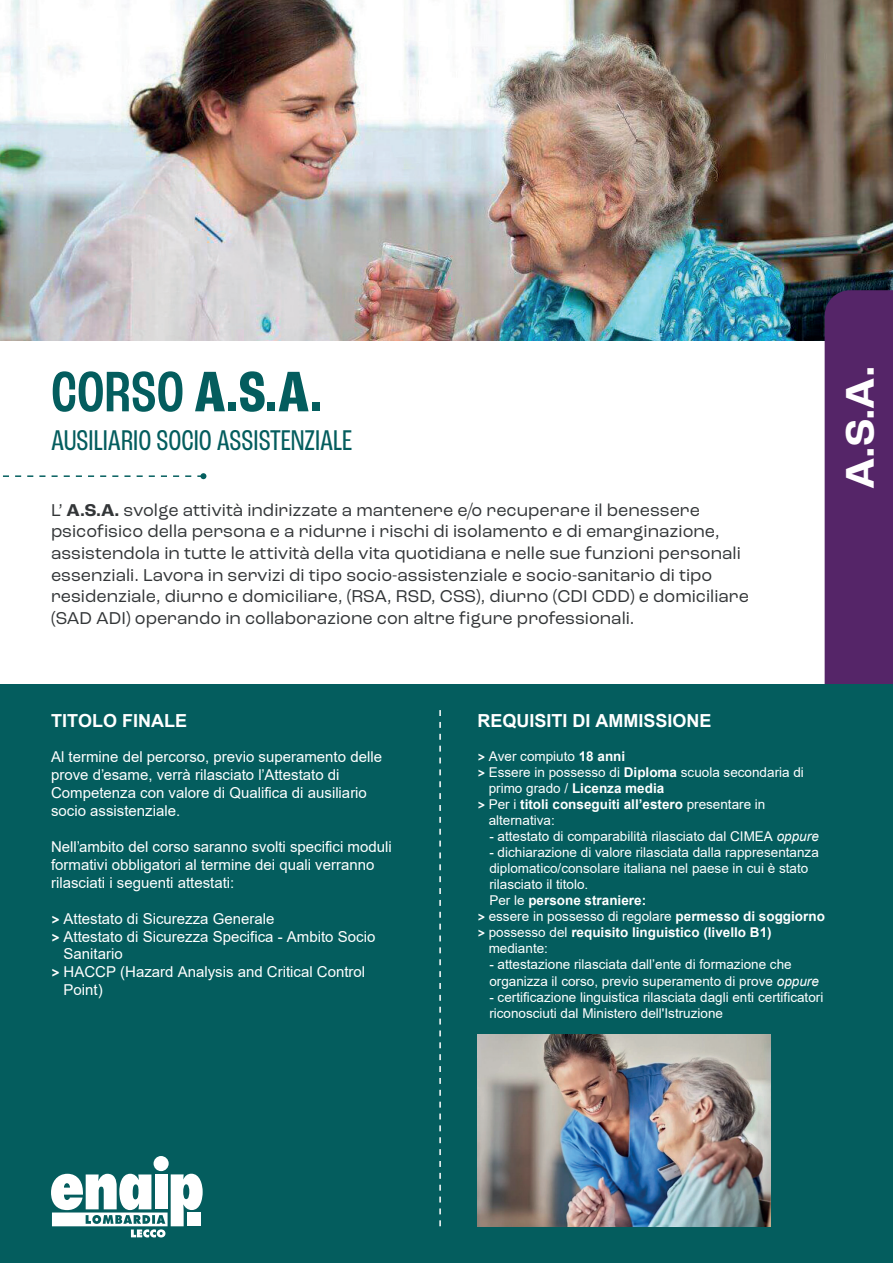
<style>
.page{position:relative;width:893px;height:1263px;background:#fff}
.page>*{position:absolute;margin:0;border:0;box-sizing:border-box;transform-origin:0 0}
.t1{font:700 condensed 60px "Roc Grotesk";color:#045d5e}
.t2{font:700 42px "Roc Grotesk";color:#fff}
.t3{font:condensed 30px "Roc Grotesk";color:#045d5e}
.t4{font:18px/21.6px "Roc Grotesk";color:#333638}
.t5{font:700 18px "Arial";color:#fff}
.t6{font:15px/18px "Arial";color:#fff}
.t7{font:13.5px/16px "Arial";color:#fff}
.t8{font:700 13.5px "Arial";color:#fff}
.s1{font-weight:500}
.s2{font-weight:700}
.s3{font-family:"Roc Grotesk";font-weight:700}
.s4{font-weight:400}
.s5{font-family:"Roc Grotesk"}
.s6{font-style:italic}
.s7{font-style:inherit}
</style>
<div class="page">
<img style="left:0;top:0;width:893px;height:340px">
<svg style="left:3px;top:473px;width:203px;height:6px"></svg>
<div style="left:825px;top:290px;width:68px;height:394px;background:#552568"></div>
<div style="left:0;top:684px;width:893px;height:579px;background:#045d5e"></div>
<img style="left:477px;top:1035px;width:294px;height:191px">
<svg style="left:439px;top:710px;width:2px;height:516px"></svg>
<div style="left:154px;top:1156px;width:15px;height:15px;background:#fff;border-radius:50%"></div>
<svg style="left:51px;top:1174px;width:152px;height:63px"></svg>
<p class="t1" style="left:51px;top:356px;width:273px"><span class="s1">CORSO</span> A.S.A.</p>
<p class="t3" style="left:51px;top:423px;width:303px">AUSILIARIO SOCIO ASSISTENZIALE</p>
<p class="t4" style="left:51px;top:499px;width:699px">L’ <span class="s2">A.S.A.</span> svolge attività indirizzate a mantenere e/o recuperare il benessere psicofisico della persona e a ridurne i rischi di isolamento e di emarginazione, assistendola in tutte le attività della vita quotidiana e nelle sue funzioni personali essenziali. Lavora in servizi di tipo socio-assistenziale e socio-sanitario di tipo residenziale, diurno e domiciliare, (RSA, RSD, CSS), diurno (CDI CDD) e domiciliare (SAD ADI) operando in collaborazione con altre figure professionali.</p>
<p class="t2" style="left:834px;top:489px;width:125px;rotate:-90deg">A.S.A.</p>
<p class="t5" style="left:51px;top:708px;width:138px">TITOLO FINALE</p>
<p class="t5" style="left:477px;top:708px;width:236px">REQUISITI DI AMMISSIONE</p>
<p class="t6" style="left:51px;top:748px;width:332px">Al termine del percorso, previo superamento delle prove d’esame, verrà rilasciato l’Attestato di Competenza con valore di Qualifica di ausiliario socio assistenziale.</p>
<p class="t6" style="left:51px;top:838px;width:342px">Nell’ambito del corso saranno svolti specifici moduli formativi obbligatori al termine dei quali verranno rilasciati i seguenti attestati:</p>
<p class="t6" style="left:51px;top:910px;width:225px"><span class="s3">&gt;</span> Attestato di Sicurezza Generale</p>
<p class="t6" style="left:51px;top:928px;width:326px"><span class="s3">&gt;</span> Attestato di Sicurezza Specifica - Ambito Socio</p>
<p class="t6" style="left:64px;top:945px;width:61px">Sanitario</p>
<p class="t6" style="left:51px;top:963px;width:316px"><span class="s3">&gt;</span> HACCP (Hazard Analysis and Critical Control</p>
<p class="t6" style="left:64px;top:980px;width:41px">Point)</p>
<p class="t7" style="left:477px;top:748px;width:149px"><span class="s3">&gt;</span> Aver compiuto <span class="s2">18 anni</span></p>
<p class="t7" style="left:477px;top:764px;width:328px"><span class="s3">&gt;</span> Essere in possesso di <span class="s2">Diploma</span> scuola secondaria di</p>
<p class="t8" style="left:489px;top:779px;width:177px"><span class="s4">primo grado /</span> Licenza media</p>
<p class="t8" style="left:477px;top:795px;width:289px"><span class="s5">&gt;</span> <span class="s4">Per i</span> titoli conseguiti all’estero <span class="s4">presentare in</span></p>
<p class="t7" style="left:489px;top:812px;width:68px">alternativa:</p>
<p class="t7" style="left:489px;top:828px;width:331px">- attestato di comparabilità rilasciato dal CIMEA <span class="s6">oppure</span></p>
<p class="t7" style="left:489px;top:844px;width:331px">- dichiarazione di valore rilasciata dalla rappresentanza</p>
<p class="t7" style="left:489px;top:860px;width:321px">diplomatico/consolare italiana nel paese in cui è stato</p>
<p class="t7" style="left:489px;top:876px;width:101px">rilasciato il titolo.</p>
<p class="t8" style="left:489px;top:891px;width:158px"><span class="s4">Per le</span> persone straniere:</p>
<p class="t7" style="left:477px;top:908px;width:349px"><span class="s3">&gt;</span> essere in possesso di regolare <span class="s2">permesso di soggiorno</span></p>
<p class="t8" style="left:477px;top:923px;width:296px"><span class="s5">&gt;</span> <span class="s4">possesso del</span> requisito linguistico (livello B1)</p>
<p class="t7" style="left:489px;top:940px;width:61px">mediante:</p>
<p class="t7" style="left:489px;top:956px;width:331px">- attestazione rilasciata dall’ente di formazione che organizza il corso, previo superamento di prove <span class="s6">oppure</span></p>
<p class="t7" style="left:489px;top:989px;width:335px">- certificazione linguistica rilasciata dagli enti certificatori riconosciuti dal Ministero dell'<span class="s7">I</span>struzione</p>
</div>
